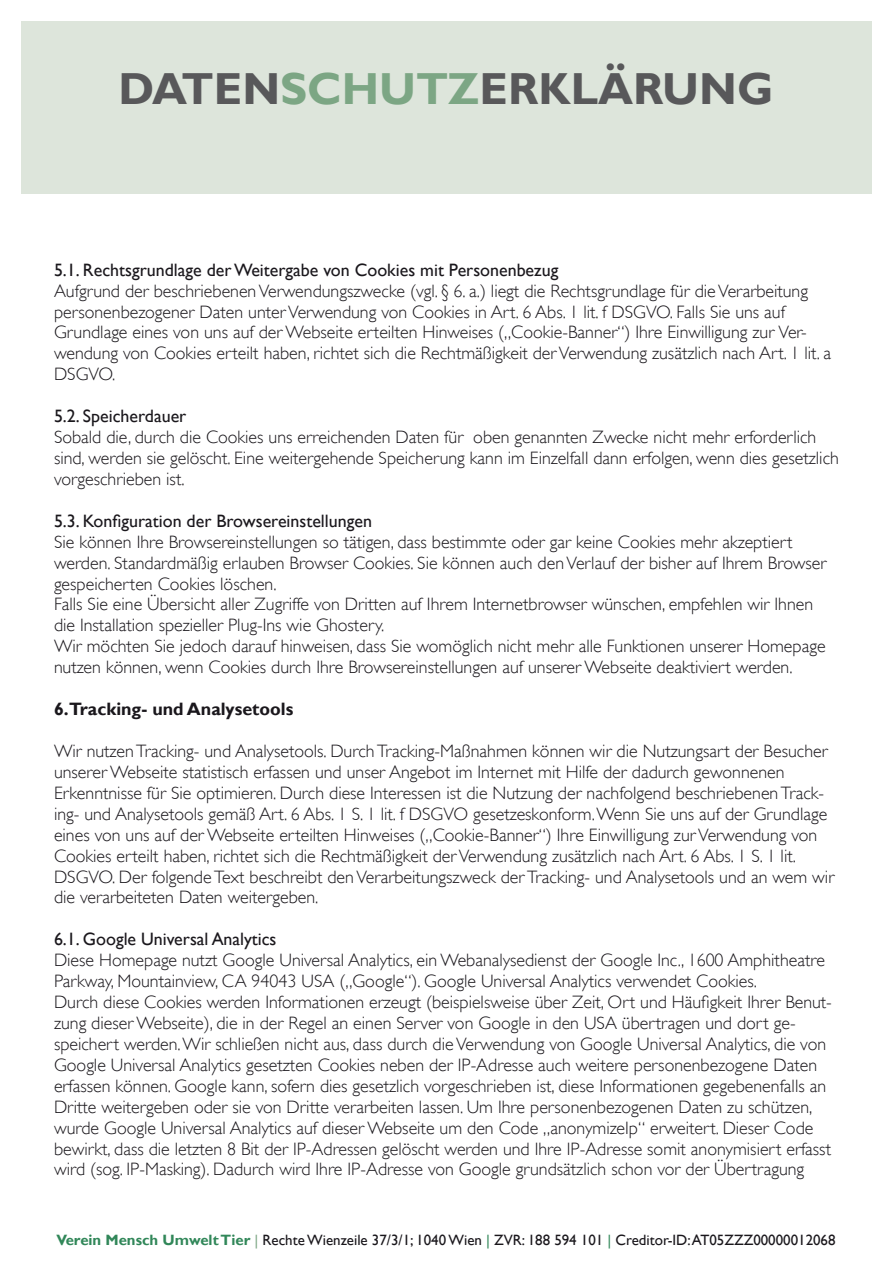
<style>
.page{position:relative;width:893px;height:1263px;background:#fff}
.page>*{position:absolute;margin:0;border:0;box-sizing:border-box;transform-origin:0 0}
.t1{font:700 44.85px "Gill Sans";color:#58585a}
.t2{font:300 18px/20.9px "Gill Sans";color:#1a171c}
.reg{font:18px "Gill Sans";color:#1a171c}
.bold{font:700 18px "Gill Sans";color:#1a171c}
.t3{font:15px "Gill Sans";color:#1a171c}
.s1{color:#7ca684}
.s2{font-weight:700;color:#318759}
.s3{color:#318759}
</style>
<div class="page">
<div style="left:21px;top:21px;width:851px;height:173px;background:#dde5db"></div>
<h1 class="t1" style="left:119px;top:62px;width:656px">Daten<span class="s1">schutz</span>erklärung</h1>
<p class="reg" style="left:54px;top:259px;width:506px">5.1. Rechtsgrundlage der Weitergabe von Cookies mit Personenbezug</p>
<p class="t2" style="left:54px;top:280px;width:779px">Aufgrund der beschriebenen Verwendungszwecke (vgl. § 6. a.) liegt die Rechtsgrundlage für die Verarbeitung personenbezogener Daten unter Verwendung von Cookies in Art. 6 Abs. 1 lit. f DSGVO. Falls Sie uns auf Grundlage eines von uns auf der Webseite erteilten Hinweises („Cookie-Banner“) Ihre Einwilligung zur Ver&shy;wendung von Cookies erteilt haben, richtet sich die Rechtmäßigkeit der Verwendung zusätzlich nach Art. 1 lit. a DSGVO.</p>
<p class="reg" style="left:54px;top:406px;width:134px">5.2. Speicherdauer</p>
<p class="t2" style="left:54px;top:427px;width:786px">Sobald die, durch die Cookies uns erreichenden Daten für oben genannten Zwecke nicht mehr erforderlich sind, werden sie gelöscht. Eine weitergehende Speicherung kann im Einzelfall dann erfolgen, wenn dies gesetzlich vorgeschrieben ist.</p>
<p class="reg" style="left:54px;top:510px;width:319px">5.3. Konfiguration der Browsereinstellungen</p>
<p class="t2" style="left:54px;top:531px;width:774px">Sie können Ihre Browsereinstellungen so tätigen, dass bestimmte oder gar keine Cookies mehr akzeptiert werden. Standardmäßig erlauben Browser Cookies. Sie können auch den Verlauf der bisher auf Ihrem Browser gespeicherten Cookies löschen.</p>
<p class="t2" style="left:54px;top:594px;width:761px">Falls Sie eine Übersicht aller Zugriffe von Dritten auf Ihrem Internetbrowser wünschen, empfehlen wir Ihnen die Installation spezieller Plug-Ins wie Ghostery.</p>
<p class="t2" style="left:54px;top:636px;width:773px">Wir möchten Sie jedoch darauf hinweisen, dass Sie womöglich nicht mehr alle Funktionen unserer Homepage nutzen können, wenn Cookies durch Ihre Browsereinstellungen auf unserer Webseite deaktiviert werden.</p>
<p class="bold" style="left:54px;top:698px;width:241px">6.Tracking- und Analysetools</p>
<p class="t2" style="left:54px;top:740px;width:782px">Wir nutzen Tracking- und Analysetools. Durch Tracking-Maßnahmen können wir die Nutzungsart der Besucher unserer Webseite statistisch erfassen und unser Angebot im Internet mit Hilfe der dadurch gewonnenen Erkennt-nisse für Sie optimieren. Durch diese Interessen ist die Nutzung der nachfolgend beschriebenen Track&shy;ing- und Analysetools gemäß Art. 6 Abs. 1 S. 1 lit. f DSGVO gesetzeskonform. Wenn Sie uns auf der Grundlage eines von uns auf der Webseite erteilten Hinweises („Cookie-Banner“) Ihre Einwilligung zur Verwendung von Cookies erteilt haben, richtet sich die Rechtmäßigkeit der Verwendung zusätzlich nach Art. 6 Abs. 1 S. 1 lit.<br>DSGVO. Der folgende Text beschreibt den Verarbeitungszweck der Tracking- und Analysetools und an wem wir die verarbeiteten Daten weitergeben.</p>
<p class="reg" style="left:54px;top:929px;width:224px">6.1. Google Universal Analytics</p>
<p class="t2" style="left:54px;top:950px;width:772px">Diese Homepage nutzt Google Universal Analytics, ein Webanalysedienst der Google Inc., 1600 Amphitheatre<br>Parkway, Mountainview, CA 94043 USA („Google“). Google Universal Analytics verwendet Cookies.</p>
<p class="t2" style="left:54px;top:991px;width:779px">Durch diese Cookies werden Informationen erzeugt (beispielsweise über Zeit, Ort und Häufigkeit Ihrer Benut&shy;zung dieser Webseite), die in der Regel an einen Server von Google in den USA übertragen und dort ge&shy;speichert werden. Wir schließen nicht aus, dass durch die Verwendung von Google Universal Analytics, die von Google Universal Analytics gesetzten Cookies neben der IP-Adresse auch weitere personenbezogene Daten erfassen können. Google kann, sofern dies gesetzlich vorgeschrieben ist, diese Informationen gegebenenfalls an Dritte weitergeben oder sie von Dritte verarbeiten lassen. Um Ihre personenbezogenen Daten zu schützen, wurde Google Universal Analytics auf dieser Webseite um den Code „anonymizeIp“ erweitert. Dieser Code bewirkt, dass die letzten 8 Bit der IP-Adressen gelöscht werden und Ihre IP-Adresse somit anonymisiert erfasst wird (sog. IP-Masking). Dadurch wird Ihre IP-Adresse von Google grundsätzlich schon vor der Übertragung</p>
<p class="t3" style="left:56px;top:1231px;width:781px"><span class="s2">Verein Mensch Umwelt Tier</span> <span class="s1">|</span> Rechte Wienzeile 37/3/1; 1040 Wien <span class="s3">|</span> ZVR: 188 594 101 <span class="s3">|</span> Creditor-ID: AT05ZZZ00000012068</p>
</div>
